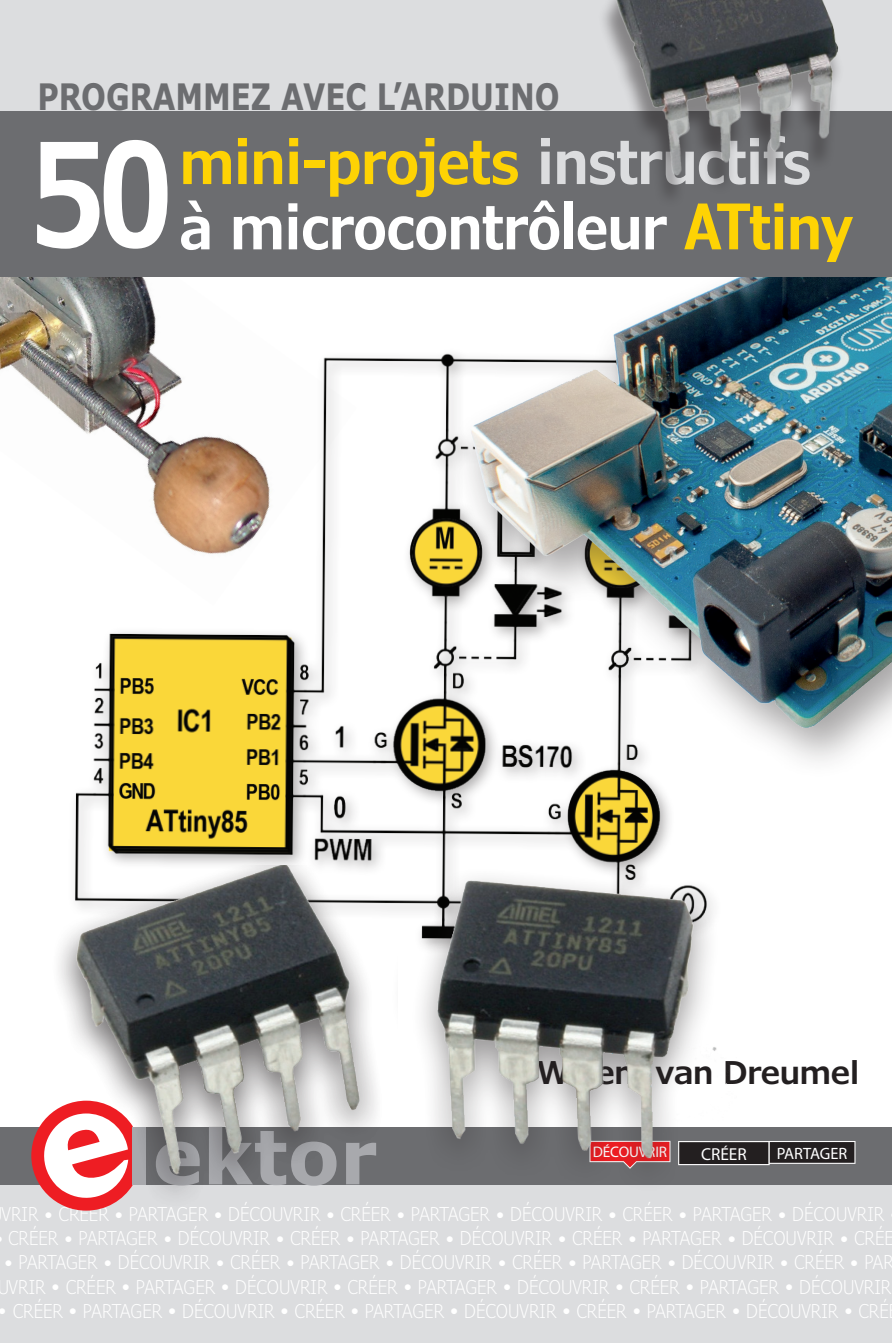
<style>
.page{position:relative;width:892px;height:1343px;background:#fff}
.page>*{position:absolute;margin:0;border:0;box-sizing:border-box;transform-origin:0 0}
.t1{font:600 condensed 144px "Verdana Pro";color:#fff;scale:.93 1}
.t2{font:600 condensed 63px/65.2px "Verdana Pro";letter-spacing:-.01em;color:#fed304}
.t3{font:700 36.45px "Verdana Pro";color:#6c6d70;scale:.8 1}
.back_text{font:600 31.5px "Verdana Pro";letter-spacing:-.03em;color:#231f20}
.t4{font:300 condensed 19.12px "Verdana Pro";color:#fff}
.t5{font:17.32px "Myriad Pro";color:#fff}
.t6{font:16.43px "Myriad Pro";color:#fff}
.t7{font:15.3px "Myriad Pro";letter-spacing:-.01em;color:#fff}
.s1{color:#dcdddf}
.s2{color:#fff}
.s3{font-size:13.5px}
</style>
<div class="page">
<img style="left:0;top:277px;width:156px;height:132px">
<img style="left:60px;top:328px;width:610px;height:583px">
<div style="left:449px;top:260px;width:443px;height:520px;background:#231f20;opacity:.41"></div>
<img style="left:470px;top:277px;width:422px;height:450px">
<div style="left:0;top:0;width:892px;height:118px;background:#dcdddf"></div>
<div style="left:0;top:1177px;width:892px;height:165px;background:#dcdddf"></div>
<div style="left:0;top:111px;width:892px;height:166px;background:#6c6d70"></div>
<div style="left:0;top:1126px;width:892px;height:57px;background:#6c6d70"></div>
<svg style="left:31px;top:1123px;width:18px;height:73px"></svg>
<div style="left:50px;top:852px;width:336px;height:359px;background:#231f20;opacity:.3"></div>
<div style="left:49px;top:865px;width:348px;height:341px;background:#231f20;opacity:.49"></div>
<img style="left:42px;top:865px;width:355px;height:323px">
<svg style="left:749px;top:1141px;width:106px;height:23px;background:#393536"></svg>
<div style="left:409px;top:866px;width:340px;height:329px;background:#231f20;opacity:.46"></div>
<img style="left:399px;top:866px;width:338px;height:329px">
<div style="left:598px;top:0;width:246px;height:208px;background:#6c6d70"></div>
<img style="left:599px;top:0;width:245px;height:192px">
<p class="t3" style="left:37px;top:73px;width:654px">PROGRAMMEZ AVEC L’ARDUINO</p>
<p class="t2" style="left:180px;top:129px;width:675px">mini-projets <span class="s1">instructifs </span><span class="s2">à microcontrôleur</span> ATtiny</p>
<p class="t1" style="left:31px;top:100px;width:153px">50</p>
<p class="back_text" style="left:537px;top:1051px;width:324px">Willem van Dreumel</p>
<p class="t7" style="left:593px;top:1142px;width:76px">DÉCOUVRIR</p>
<p class="t5" style="left:701px;top:1142px;width:47px">CRÉER</p>
<p class="t6" style="left:777px;top:1142px;width:72px">PARTAGER</p>
<p class="t4" style="left:2px;top:1201px;width:884px">VRIR <span class="s3">●</span> CRÉER <span class="s3">●</span> PARTAGER <span class="s3">●</span> DÉCOUVRIR <span class="s3">●</span> CRÉER <span class="s3">●</span> PARTAGER <span class="s3">●</span> DÉCOUVRIR <span class="s3">●</span> CRÉER <span class="s3">●</span> PARTAGER <span class="s3">●</span> DÉCOUVRIR</p>
<p class="t4" style="left:8px;top:1225px;width:887px">CRÉER <span class="s3">●</span> PARTAGER <span class="s3">●</span> DÉCOUVRIR <span class="s3">●</span> CRÉER <span class="s3">●</span> PARTAGER <span class="s3">●</span> DÉCOUVRIR <span class="s3">●</span> CRÉER <span class="s3">●</span> PARTAGER <span class="s3">●</span> DÉCOUVRIR <span class="s3">●</span> CRÉE</p>
<p class="t4" style="left:4px;top:1249px;width:891px"><span class="s3">●</span> PARTAGER <span class="s3">●</span> DÉCOUVRIR <span class="s3">●</span> CRÉER <span class="s3">●</span> PARTAGER <span class="s3">●</span> DÉCOUVRIR <span class="s3">●</span> CRÉER <span class="s3">●</span> PARTAGER <span class="s3">●</span> DÉCOUVRIR <span class="s3">●</span> CRÉER <span class="s3">●</span> PAR</p>
<p class="t4" style="left:-3px;top:1273px;width:896px">UVRIR <span class="s3">●</span> CRÉER <span class="s3">●</span> PARTAGER <span class="s3">●</span> DÉCOUVRIR <span class="s3">●</span> CRÉER <span class="s3">●</span> PARTAGER <span class="s3">●</span> DÉCOUVRIR <span class="s3">●</span> CRÉER <span class="s3">●</span> PARTAGER <span class="s3">●</span> DÉCOUVRIR</p>
<p class="t4" style="left:-1px;top:1298px;width:891px"><span class="s3">●</span> CRÉER <span class="s3">●</span> PARTAGER <span class="s3">●</span> DÉCOUVRIR <span class="s3">●</span> CRÉER <span class="s3">●</span> PARTAGER <span class="s3">●</span> DÉCOUVRIR <span class="s3">●</span> CRÉER <span class="s3">●</span> PARTAGER <span class="s3">●</span> DÉCOUVRIR <span class="s3">●</span> CRÉ</p>
</div>
